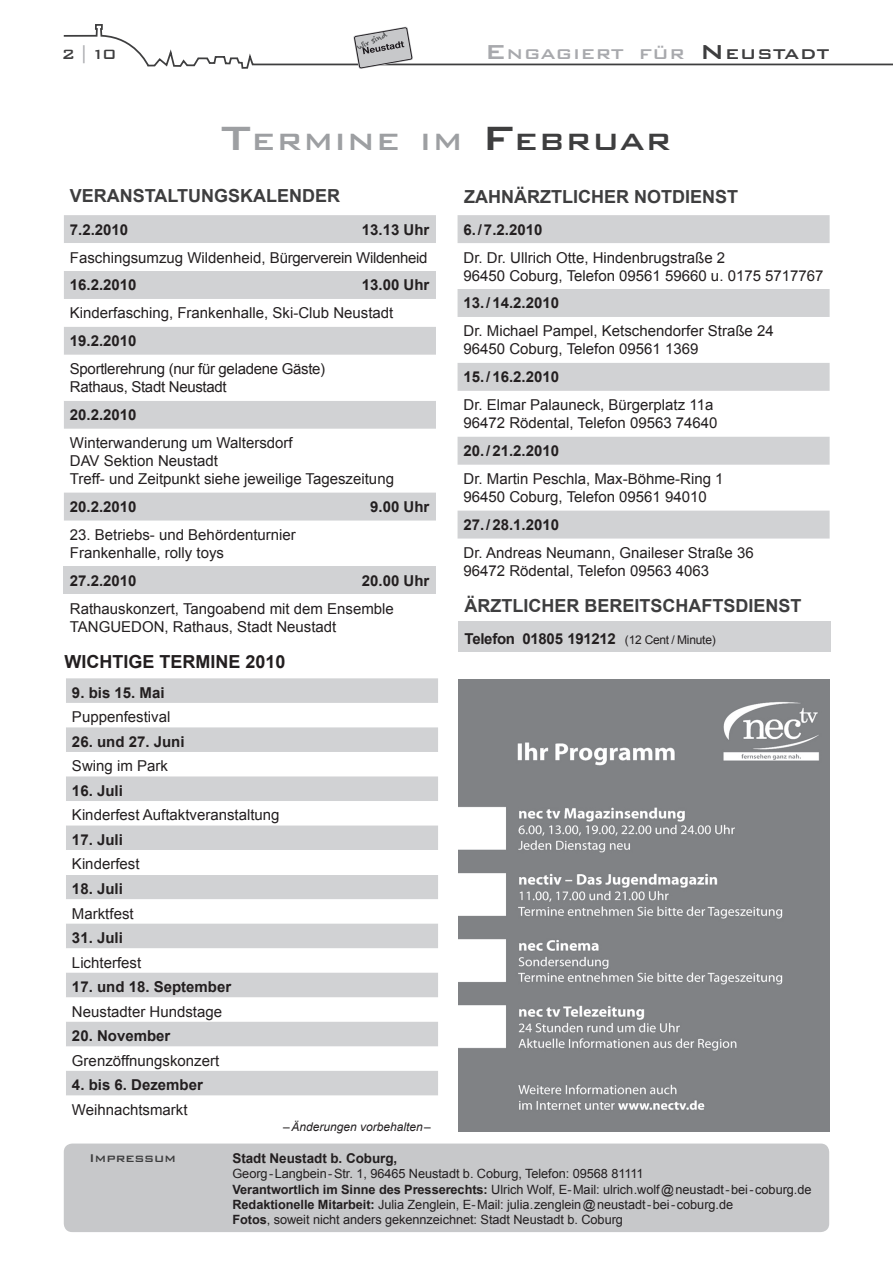
<style>
.page{position:relative;width:893px;height:1263px;background:#fff}
.page>*{position:absolute;margin:0;border:0;box-sizing:border-box;transform-origin:0 0}
.t1{font:500 31.5px "Bank Gothic BT";color:#9d9fa2;scale:1.06 1}
.t2{font:500 18.9px "Bank Gothic BT";color:#a8a9ad;scale:1.06 1}
.t3{font:500 18.9px "Bank Gothic BT";color:#3e3e3f;scale:1.06 1}
.t4{font:700 18px "Arial";color:#3e3e3f}
.t5{font:700 18px "Arial";color:#231f20}
.t6{font:500 18px "Bank Gothic BT";color:#3e3e3f}
.t7{font:15px/18px "Arial";color:#231f20}
.t8{font:700 15px "Arial";color:#231f20}
.t9{font:15px/18px "Arial";letter-spacing:-.02em;color:#231f20}
.t10{font:700 15px "Arial";letter-spacing:-.02em;color:#231f20}
.t11{font:500 15px "Bank Gothic BT";color:#3e3e3f}
.t12{font:700 13.5px "Arial";letter-spacing:-.005em;color:#231f20}
.t13{font:12.75px/15.3px "Arial";letter-spacing:-.005em;color:#231f20}
.t14{font:italic 12px "Arial";color:#231f20}
.s1{color:#a8a9ad}
.s2{font-size:27px}
.s3{font-size:27px;color:#3e3e3f}
.s4{color:#3e3e3f}
.s5{font-size:45px}
.s6{font-size:45px;color:#3e3e3f}
.s7{font-weight:400;font-size:12px}
.s8{font-weight:700}
</style>
<div class="page">
<svg style="left:63px;top:24px;width:830px;height:45px"></svg>
<svg style="left:353px;top:26px;width:60px;height:43px"></svg>
<div style="left:64px;top:1143px;width:765px;height:89px;background:#c7c8ca;border-radius:9px"></div>
<img style="left:458px;top:679px;width:371px;height:453px">
<div style="left:64px;top:215px;width:372px;height:28px;background:#d1d2d4"></div>
<svg style="left:64px;top:271px;width:372px;height:250px"></svg>
<div style="left:64px;top:566px;width:372px;height:28px;background:#d1d2d4"></div>
<svg style="left:458px;top:215px;width:372px;height:323px"></svg>
<div style="left:459px;top:622px;width:372px;height:30px;background:#d1d2d4"></div>
<svg style="left:66px;top:678px;width:372px;height:246px;fill:#d1d2d4"></svg>
<div style="left:66px;top:850px;width:372px;height:24px;background:#fff"></div>
<svg style="left:66px;top:924px;width:372px;height:171px;fill:#d1d2d4"></svg>
<p class="t6" style="left:62px;top:44px;width:56px">2<span class="s1">|</span>10</p>
<p class="t2" style="left:485px;top:44px;width:52px"><span class="s2">E</span>ngag</p>
<p class="t2" style="left:573px;top:44px;width:159px">iert für <span class="s3">N</span> <span class="s4">eus</span></p>
<p class="t3" style="left:773px;top:44px;width:54px">tadt</p>
<h1 class="t1" style="left:221px;top:124px;width:427px"><span class="s5">T</span>ermine im <span class="s6">F</span><span class="s4">ebruar</span></h1>
<p class="t4" style="left:70px;top:184px;width:272px">VERANSTALTUNGSKALENDER</p>
<p class="t4" style="left:464px;top:185px;width:275px">ZAHNÄRZTLICHER NOTDIENST</p>
<p class="t8" style="left:70px;top:219px;width:60px">7.2.2010</p>
<p class="t8" style="left:362px;top:219px;width:69px">13.13 Uhr</p>
<p class="t7" style="left:70px;top:248px;width:359px">Faschingsumzug Wildenheid, Bürgerverein Wildenheid</p>
<p class="t8" style="left:70px;top:275px;width:68px">16.2.2010</p>
<p class="t8" style="left:362px;top:275px;width:69px">13.00 Uhr</p>
<p class="t7" style="left:70px;top:304px;width:325px">Kinderfasching, Frankenhalle, Ski-Club Neustadt</p>
<p class="t8" style="left:70px;top:331px;width:68px">19.2.2010</p>
<p class="t9" style="left:70px;top:360px;width:257px">Sportlerehrung (nur für geladene Gäste)<br>Rathaus, Stadt Neustadt</p>
<p class="t8" style="left:70px;top:405px;width:68px">20.2.2010</p>
<p class="t7" style="left:70px;top:434px;width:326px">Winterwanderung um Waltersdorf<br>DAV Sektion Neustadt<br>Treff- und Zeitpunkt siehe jeweilige Tageszeitung</p>
<p class="t8" style="left:70px;top:497px;width:68px">20.2.2010</p>
<p class="t8" style="left:370px;top:497px;width:61px">9.00 Uhr</p>
<p class="t7" style="left:70px;top:526px;width:227px">23. Betriebs- und Behördenturnier<br>Frankenhalle, rolly toys</p>
<p class="t8" style="left:70px;top:571px;width:68px">27.2.2010</p>
<p class="t8" style="left:362px;top:571px;width:69px">20.00 Uhr</p>
<p class="t7" style="left:70px;top:600px;width:326px">Rathauskonzert, Tangoabend mit dem Ensemble<br>TANGUEDON, Rathaus, Stadt Neustadt</p>
<p class="t5" style="left:65px;top:650px;width:223px">WICHTIGE TERMINE 2010</p>
<p class="t8" style="left:72px;top:683px;width:94px">9. bis 15. Mai</p>
<p class="t7" style="left:72px;top:708px;width:100px">Puppenfestival</p>
<p class="t8" style="left:72px;top:732px;width:114px">26. und 27. Juni</p>
<p class="t7" style="left:72px;top:757px;width:97px">Swing im Park</p>
<p class="t8" style="left:72px;top:781px;width:52px">16. Juli</p>
<p class="t7" style="left:72px;top:806px;width:209px">Kinderfest Auftaktveranstaltung</p>
<p class="t8" style="left:72px;top:830px;width:52px">17. Juli</p>
<p class="t7" style="left:72px;top:855px;width:69px">Kinderfest</p>
<p class="t8" style="left:72px;top:879px;width:52px">18. Juli</p>
<p class="t7" style="left:72px;top:904px;width:63px">Marktfest</p>
<p class="t8" style="left:72px;top:928px;width:52px">31. Juli</p>
<p class="t7" style="left:72px;top:953px;width:71px">Lichterfest</p>
<p class="t8" style="left:72px;top:977px;width:161px">17. und 18. September</p>
<p class="t7" style="left:72px;top:1002px;width:152px">Neustadter Hundstage</p>
<p class="t8" style="left:72px;top:1026px;width:100px">20. November</p>
<p class="t7" style="left:72px;top:1051px;width:149px">Grenzöffnungskonzert</p>
<p class="t8" style="left:72px;top:1075px;width:132px">4. bis 6. Dezember</p>
<p class="t7" style="left:72px;top:1101px;width:117px">Weihnachtsmarkt</p>
<p class="t14" style="left:283px;top:1119px;width:149px">–Änderungen vorbehalten–</p>
<p class="t8" style="left:464px;top:219px;width:80px">6./7.2.2010</p>
<p class="t7" style="left:464px;top:248px;width:361px">Dr. Dr. Ullrich Otte, Hindenbrugstraße 2<br>96450 Coburg, Telefon 09561 59660 u. 0175 5717767</p>
<p class="t8" style="left:464px;top:293px;width:97px">13./14.2.2010</p>
<p class="t7" style="left:464px;top:322px;width:312px">Dr. Michael Pampel, Ketschendorfer Straße 24<br>96450 Coburg, Telefon 09561 1369</p>
<p class="t8" style="left:464px;top:367px;width:97px">15./16.2.2010</p>
<p class="t7" style="left:464px;top:396px;width:256px">Dr. Elmar Palauneck, Bürgerplatz 11a<br>96472 Rödental, Telefon 09563 74640</p>
<p class="t8" style="left:464px;top:441px;width:97px">20./21.2.2010</p>
<p class="t7" style="left:464px;top:470px;width:262px">Dr. Martin Peschla, Max-Böhme-Ring 1<br>96450 Coburg, Telefon 09561 94010</p>
<p class="t8" style="left:464px;top:515px;width:97px">27./28.1.2010</p>
<p class="t7" style="left:464px;top:544px;width:292px">Dr. Andreas Neumann, Gnaileser Straße 36<br>96472 Rödental, Telefon 09563 4063</p>
<p class="t4" style="left:465px;top:593px;width:338px">ÄRZTLICHER BEREITSCHAFTSDIENST</p>
<p class="t10" style="left:465px;top:628px;width:253px">Telefon 01805 191212 <span class="s7">(12 Cent / Minute)</span></p>
<p class="t11" style="left:89px;top:1150px;width:88px">Impressum</p>
<p class="t12" style="left:232px;top:1149px;width:166px">Stadt Neustadt b. Coburg,</p>
<p class="t13" style="left:232px;top:1166px;width:581px">Georg-Langbein-Str. 1, 96465 Neustadt b. Coburg, Telefon: 09568 81111<br><span class="s8">Verantwortlich im Sinne des Presserechts:</span> Ulrich Wolf, E-Mail: ulrich.wolf@neustadt-bei-coburg.de <span class="s8">Redaktionelle Mitarbeit:</span> Julia Zenglein, E-Mail: julia.zenglein@neustadt-bei-coburg.de<br><span class="s8">Fotos</span>, soweit nicht anders gekennzeichnet: Stadt Neustadt b. Coburg</p>
</div>
